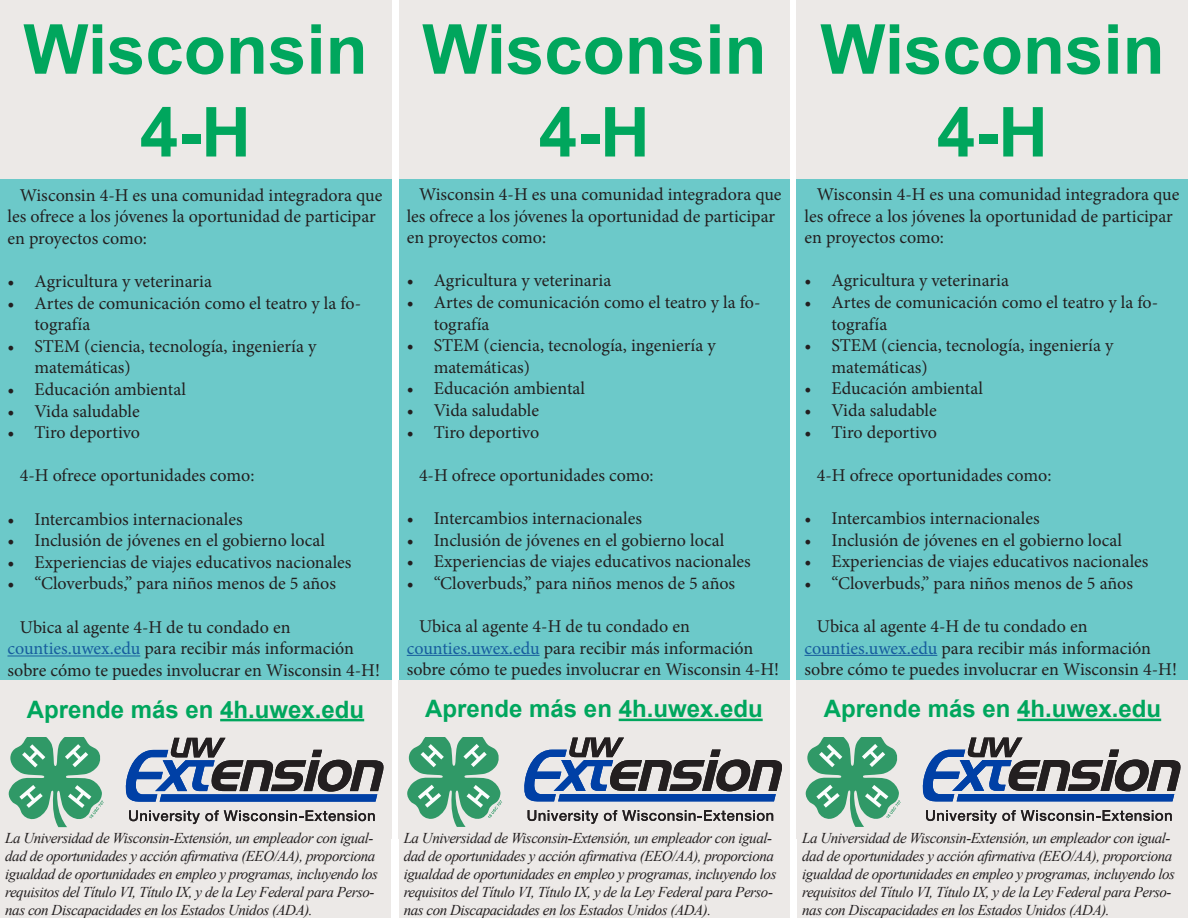
<style>
.page{position:relative;width:1188px;height:918px;background:#fff}
.page>*{position:absolute;margin:0;border:0;box-sizing:border-box;transform-origin:0 0}
.t1{font:700 69px "Arial";color:#00a65d}
.t2{font:700 24px "Arial";color:#00a65d}
.t3{font:18px/21.6px "Minion Pro";color:#231f20}
.t4{font:italic 15px/18px "Times New Roman";letter-spacing:-.03em;color:#231f20}
.s1{color:#175d9e}
</style>
<div class="page">
<div style="left:0;top:0;width:391px;height:180px;background:#ece9e7"></div>
<div style="left:0;top:733px;width:391px;height:106px;background:#ece9e7"></div>
<svg style="left:129px;top:810px;width:246px;height:14px"></svg>
<svg style="left:126px;top:738px;width:258px;height:64px"></svg>
<svg style="left:9px;top:737px;width:95px;height:90px"></svg>
<div style="left:0;top:180px;width:391px;height:504px;background:#6cc9c9"></div>
<hr style="left:8px;top:656px;width:132px;height:1px;background:#175d9e">
<div style="left:0;top:680px;width:391px;height:57px;background:#ece9e7"></div>
<hr style="left:220px;top:719px;width:144px;height:2px;background:#00a65d">
<div style="left:1px;top:828px;width:390px;height:90px;background:#ece9e7"></div>
<div style="left:399px;top:0;width:391px;height:180px;background:#ece9e7"></div>
<div style="left:797px;top:0;width:391px;height:180px;background:#ece9e7"></div>
<div style="left:399px;top:179px;width:391px;height:504px;background:#6cc9c9"></div>
<hr style="left:407px;top:655px;width:133px;height:1px;background:#175d9e">
<div style="left:797px;top:179px;width:391px;height:504px;background:#6cc9c9"></div>
<hr style="left:805px;top:655px;width:132px;height:1px;background:#175d9e">
<div style="left:399px;top:733px;width:391px;height:106px;background:#ece9e7"></div>
<svg style="left:528px;top:810px;width:70px;height:14px"></svg>
<svg style="left:604px;top:810px;width:169px;height:11px"></svg>
<svg style="left:524px;top:738px;width:258px;height:63px"></svg>
<svg style="left:407px;top:737px;width:95px;height:90px"></svg>
<div style="left:399px;top:680px;width:391px;height:57px;background:#ece9e7"></div>
<hr style="left:619px;top:719px;width:144px;height:2px;background:#00a65d">
<div style="left:399px;top:828px;width:391px;height:90px;background:#ece9e7"></div>
<div style="left:797px;top:733px;width:391px;height:106px;background:#ece9e7"></div>
<svg style="left:926px;top:810px;width:246px;height:14px"></svg>
<svg style="left:923px;top:738px;width:257px;height:63px"></svg>
<svg style="left:806px;top:737px;width:95px;height:90px"></svg>
<div style="left:797px;top:680px;width:391px;height:57px;background:#ece9e7"></div>
<hr style="left:1017px;top:719px;width:144px;height:2px;background:#00a65d">
<div style="left:798px;top:828px;width:390px;height:90px;background:#ece9e7"></div>
<p class="t1" style="left:23px;top:3px;width:346px">Wisconsin</p>
<p class="t1" style="left:140px;top:86px;width:113px">4-H</p>
<p class="t3" style="left:8px;top:184px;width:376px;text-indent:12px">Wisconsin 4-H es una comunidad integradora que les ofrece a los jóvenes la oportunidad de participar en proyectos como:</p>
<p class="t3" style="left:8px;top:271px;width:206px">• Agricultura y veterinaria</p>
<p class="t3" style="left:34px;top:292px;width:328px;text-indent:-27px">• Artes de comunicación como el teatro y la fo&shy;tografía</p>
<p class="t3" style="left:34px;top:335px;width:283px;text-indent:-27px">• STEM (ciencia, tecnología, ingeniería y matemáticas)</p>
<p class="t3" style="left:8px;top:379px;width:180px">• Educación ambiental</p>
<p class="t3" style="left:8px;top:400px;width:134px">• Vida saludable</p>
<p class="t3" style="left:8px;top:422px;width:134px">• Tiro deportivo</p>
<p class="t3" style="left:20px;top:465px;width:236px">4-H ofrece oportunidades como:</p>
<p class="t3" style="left:8px;top:508px;width:237px">• Intercambios internacionales</p>
<p class="t3" style="left:8px;top:530px;width:319px">• Inclusión de jóvenes en el gobierno local</p>
<p class="t3" style="left:8px;top:551px;width:346px">• Experiencias de viajes educativos nacionales</p>
<p class="t3" style="left:8px;top:573px;width:330px">• “Cloverbuds,” para niños menos de 5 años</p>
<p class="t3" style="left:8px;top:616px;width:374px;text-indent:12px">Ubica al agente 4-H de tu condado en <span class="s1">counties.uwex.edu</span> para recibir más información sobre cómo te puedes involucrar en Wisconsin 4-H!</p>
<p class="t2" style="left:27px;top:693px;width:339px">Aprende más en 4h.uwex.edu</p>
<p class="t1" style="left:422px;top:3px;width:346px">Wisconsin</p>
<p class="t1" style="left:539px;top:86px;width:113px">4-H</p>
<p class="t3" style="left:407px;top:184px;width:376px;text-indent:12px">Wisconsin 4-H es una comunidad integradora que les ofrece a los jóvenes la oportunidad de participar en proyectos como:</p>
<p class="t3" style="left:407px;top:270px;width:206px">• Agricultura y veterinaria</p>
<p class="t3" style="left:434px;top:292px;width:328px;text-indent:-27px">• Artes de comunicación como el teatro y la fo&shy;tografía</p>
<p class="t3" style="left:434px;top:335px;width:283px;text-indent:-27px">• STEM (ciencia, tecnología, ingeniería y matemáticas)</p>
<p class="t3" style="left:407px;top:378px;width:180px">• Educación ambiental</p>
<p class="t3" style="left:407px;top:400px;width:134px">• Vida saludable</p>
<p class="t3" style="left:407px;top:421px;width:134px">• Tiro deportivo</p>
<p class="t3" style="left:419px;top:464px;width:236px">4-H ofrece oportunidades como:</p>
<p class="t3" style="left:407px;top:508px;width:237px">• Intercambios internacionales</p>
<p class="t3" style="left:407px;top:529px;width:319px">• Inclusión de jóvenes en el gobierno local</p>
<p class="t3" style="left:407px;top:551px;width:346px">• Experiencias de viajes educativos nacionales</p>
<p class="t3" style="left:407px;top:572px;width:330px">• “Cloverbuds,” para niños menos de 5 años</p>
<p class="t3" style="left:407px;top:616px;width:374px;text-indent:12px">Ubica al agente 4-H de tu condado en <span class="s1">counties.uwex.edu</span> para recibir más información sobre cómo te puedes involucrar en Wisconsin 4-H!</p>
<p class="t2" style="left:425px;top:693px;width:339px">Aprende más en 4h.uwex.edu</p>
<p class="t1" style="left:820px;top:3px;width:346px">Wisconsin</p>
<p class="t1" style="left:937px;top:86px;width:113px">4-H</p>
<p class="t3" style="left:805px;top:184px;width:376px;text-indent:12px">Wisconsin 4-H es una comunidad integradora que les ofrece a los jóvenes la oportunidad de participar en proyectos como:</p>
<p class="t3" style="left:805px;top:270px;width:206px">• Agricultura y veterinaria</p>
<p class="t3" style="left:832px;top:292px;width:328px;text-indent:-27px">• Artes de comunicación como el teatro y la fo&shy;tografía</p>
<p class="t3" style="left:832px;top:335px;width:283px;text-indent:-27px">• STEM (ciencia, tecnología, ingeniería y matemáticas)</p>
<p class="t3" style="left:805px;top:378px;width:180px">• Educación ambiental</p>
<p class="t3" style="left:805px;top:400px;width:134px">• Vida saludable</p>
<p class="t3" style="left:805px;top:421px;width:134px">• Tiro deportivo</p>
<p class="t3" style="left:817px;top:464px;width:236px">4-H ofrece oportunidades como:</p>
<p class="t3" style="left:805px;top:508px;width:237px">• Intercambios internacionales</p>
<p class="t3" style="left:805px;top:529px;width:319px">• Inclusión de jóvenes en el gobierno local</p>
<p class="t3" style="left:805px;top:551px;width:346px">• Experiencias de viajes educativos nacionales</p>
<p class="t3" style="left:805px;top:572px;width:330px">• “Cloverbuds,” para niños menos de 5 años</p>
<p class="t3" style="left:805px;top:616px;width:374px;text-indent:12px">Ubica al agente 4-H de tu condado en <span class="s1">counties.uwex.edu</span> para recibir más información sobre cómo te puedes involucrar en Wisconsin 4-H!</p>
<p class="t2" style="left:824px;top:693px;width:339px">Aprende más en 4h.uwex.edu</p>
<p class="t4" style="left:5px;top:829px;width:374px">La Universidad de Wisconsin-Extensión, un empleador con igual&shy;dad de oportunidades y acción afirmativa (EEO/AA), proporciona igualdad de oportunidades en empleo y programas, incluyendo los requisitos del Título VI, Título IX, y de la Ley Federal para Perso&shy;nas con Discapacidades en los Estados Unidos (ADA).</p>
<p class="t4" style="left:404px;top:828px;width:374px">La Universidad de Wisconsin-Extensión, un empleador con igual&shy;dad de oportunidades y acción afirmativa (EEO/AA), proporciona igualdad de oportunidades en empleo y programas, incluyendo los requisitos del Título VI, Título IX, y de la Ley Federal para Perso&shy;nas con Discapacidades en los Estados Unidos (ADA).</p>
<p class="t4" style="left:802px;top:828px;width:374px">La Universidad de Wisconsin-Extensión, un empleador con igual&shy;dad de oportunidades y acción afirmativa (EEO/AA), proporciona igualdad de oportunidades en empleo y programas, incluyendo los requisitos del Título VI, Título IX, y de la Ley Federal para Perso&shy;nas con Discapacidades en los Estados Unidos (ADA).</p>
</div>
